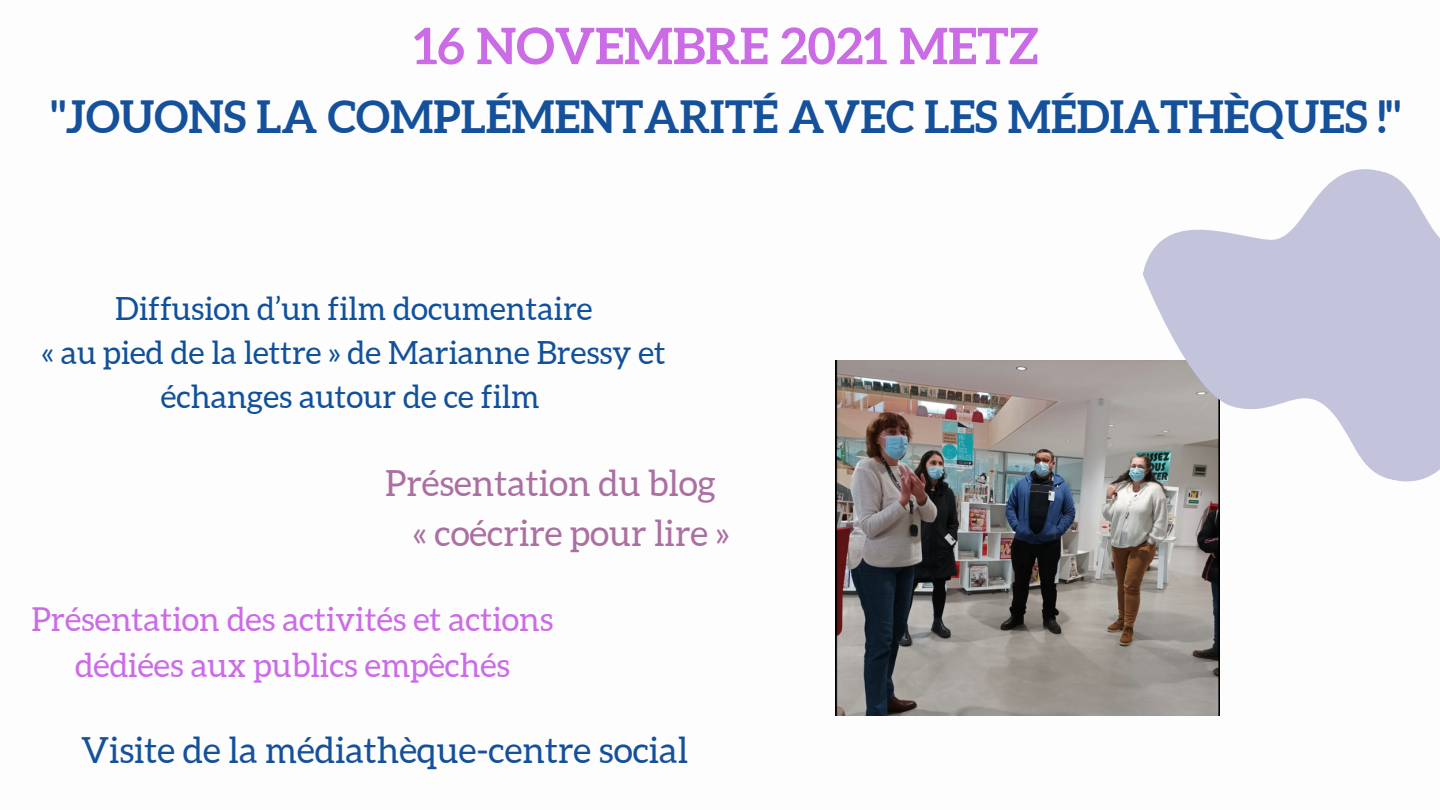
<style>
.page{position:relative;width:1440px;height:810px;background:#fff}
.page>*{position:absolute;margin:0;border:0;box-sizing:border-box;transform-origin:0 0}
.t1{font:700 50.3px "Aleo";color:#cb6ce6}
.t2{font:700 44.5px "Aleo";color:#15519b}
.t3{font:36px/50.2px "Aleo";color:#ab70a1}
.t4{font:36px "Aleo";color:#15519b}
.t5{font:33px/45.8px "Aleo";color:#cb6ce6;text-align:center}
.t6{font:31.9px/44.2px "Aleo";color:#11519b;text-align:center}
</style>
<div class="page">
<img style="left:835px;top:360px;width:385px;height:355px">
<svg style="left:1112px;top:169px;width:328px;height:354px;fill:#c3c3dc"></svg>
<h1 class="t1" style="left:413px;top:17px;width:627px">16 NOVEMBRE 2021 METZ</h1>
<h2 class="t2" style="left:51px;top:91px;width:1352px">"JOUONS LA COMPLÉMENTARITÉ AVEC LES MÉDIATHÈQUES !"</h2>
<p class="t6" style="left:42px;top:286px;width:626px">Diffusion d’un film documentaire<br>« au pied de la lettre » de Marianne Bressy et échanges autour de ce film</p>
<p class="t3" style="left:413px;top:458px;width:318px;text-indent:-28px">Présentation du blog « coécrire pour lire »</p>
<p class="t5" style="left:31px;top:596px;width:523px">Présentation des activités et actions dédiées aux publics empêchés</p>
<p class="t4" style="left:81px;top:730px;width:609px">Visite de la médiathèque-centre social</p>
</div>
